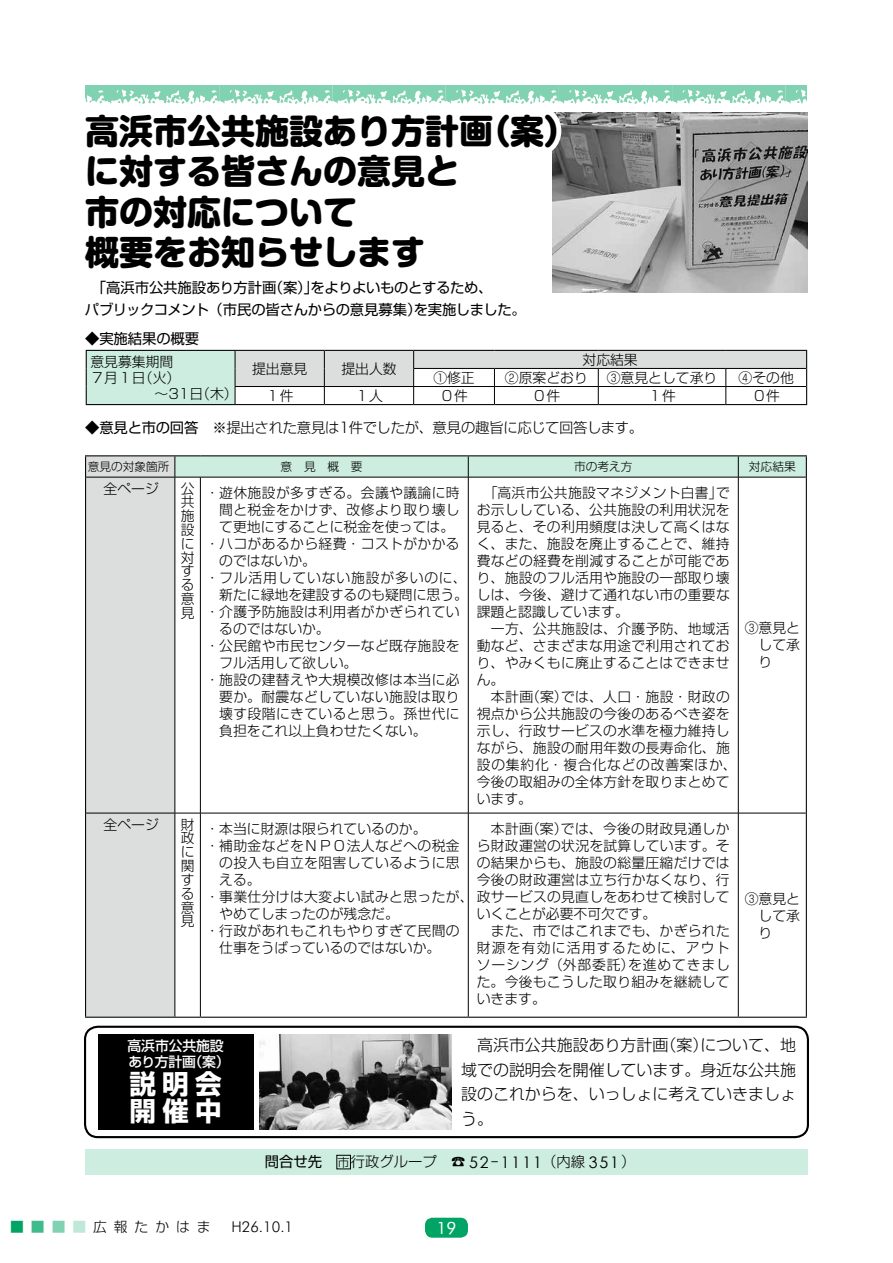
<style>
.page{position:relative;width:893px;height:1263px;background:#fff}
.page>*{position:absolute;margin:0;border:0;box-sizing:border-box;transform-origin:0 0}
.t1{font:800 34.05px/40.3px "Shin M Go Pr 6 N";color:#000}
.t2{font:700 26.55px/26.5px "Shin Go Pr 6 N";letter-spacing:.235em;color:#fff}
.t3{font:16.95px "Futura BT";color:#fff}
.t4{font:300 15.9px/24.5px "Shin Go Pr 6 N";color:#000;text-align:justify}
.t5{font:300 14.85px "Futura BT";color:#000}
.t6{font:14.4px/21.8px "Shin Go Pr 6 N";letter-spacing:-.02em;color:#000}
.t7{font:300 14.4px "Shin Go Pr 6 N";letter-spacing:-.02em;color:#000}
.t8{font:300 14.4px "Shin Go Pr 6 N";color:#000}
.t9{font:300 13.8px/17px "Shin Go Pr 6 N";letter-spacing:.02em;color:#000;text-align:justify}
.t10{font:300 13.8px "Shin Go Pr 6 N";color:#000}
.t11{font:300 13.8px "Shin Go Pr 6 N";letter-spacing:.06em;color:#000}
.t12{font:500 13.8px/15.9px "Shin Go Pr 6 N";letter-spacing:-.01em;color:#fff}
.t13{font:300 11.7px "Shin Go Pr 6 N";color:#000}
.s1{font-weight:400}
.s2{font-size:12.15px}
.s3{font-family:"Century Gothic";font-weight:400;font-size:15.9px}
.s4{font-size:15.9px}
.s5{font-family:"Shin Go Pr 6 N";font-size:13.8px;color:#00a464}
.s6{font-family:"Shin Go Pr 6 N";font-size:13.8px;color:#40bb8b}
.s7{font-family:"Shin Go Pr 6 N";font-size:13.8px;color:#80d2b2}
.s8{font-family:"Shin Go Pr 6 N";font-size:13.8px;color:#bfe8d8}
.s9{font-family:"Shin Go Pr 6 N";font-size:13.8px}
</style>
<div class="page">
<div style="left:425px;top:1218px;width:43px;height:20px;background:#00a464;border-radius:8px"></div>
<div style="left:85px;top:1149px;width:723px;height:26px;background:#ccede0"></div>
<div style="left:337px;top:1155px;width:14px;height:14px;border:1px solid #000"></div>
<div style="left:86px;top:456px;width:89px;height:561px;background:#dcdddd"></div>
<hr style="left:85px;top:455px;width:90px;height:1px;background:#000">
<svg style="left:85px;top:456px;width:1px;height:21px"></svg>
<hr style="left:85px;top:477px;width:1px;height:336px;background:#000">
<hr style="left:806px;top:477px;width:1px;height:336px;background:#000">
<hr style="left:85px;top:813px;width:1px;height:204px;background:#000">
<hr style="left:806px;top:813px;width:1px;height:204px;background:#000">
<hr style="left:85px;top:1017px;width:90px;height:1px;background:#000">
<svg style="left:175px;top:1017px;width:25px;height:1px"></svg>
<hr style="left:200px;top:1017px;width:268px;height:1px;background:#000">
<hr style="left:468px;top:1017px;width:270px;height:1px;background:#000">
<hr style="left:738px;top:1017px;width:69px;height:1px;background:#000">
<hr style="left:86px;top:477px;width:89px;height:1px;background:#000">
<svg style="left:175px;top:455px;width:632px;height:23px;background:#bedcd0"></svg>
<hr style="left:175px;top:477px;width:1px;height:336px;background:#000">
<hr style="left:200px;top:477px;width:268px;height:1px;background:#000">
<hr style="left:200px;top:477px;width:1px;height:336px;background:#000">
<hr style="left:468px;top:477px;width:270px;height:1px;background:#000">
<hr style="left:468px;top:477px;width:1px;height:336px;background:#000">
<hr style="left:738px;top:477px;width:68px;height:1px;background:#000">
<hr style="left:738px;top:477px;width:1px;height:336px;background:#000">
<hr style="left:86px;top:813px;width:89px;height:1px;background:#000">
<svg style="left:176px;top:813px;width:24px;height:1px"></svg>
<hr style="left:175px;top:813px;width:1px;height:204px;background:#000">
<hr style="left:200px;top:813px;width:268px;height:1px;background:#000">
<hr style="left:200px;top:813px;width:1px;height:204px;background:#000">
<hr style="left:468px;top:813px;width:270px;height:1px;background:#000">
<hr style="left:468px;top:813px;width:1px;height:204px;background:#000">
<hr style="left:738px;top:813px;width:68px;height:1px;background:#000">
<hr style="left:738px;top:813px;width:1px;height:204px;background:#000">
<hr style="left:86px;top:404px;width:149px;height:1px;background:#000">
<hr style="left:235px;top:404px;width:89px;height:1px;background:#000">
<hr style="left:324px;top:404px;width:90px;height:1px;background:#000">
<hr style="left:414px;top:404px;width:80px;height:1px;background:#000">
<hr style="left:494px;top:404px;width:104px;height:1px;background:#000">
<hr style="left:598px;top:404px;width:128px;height:1px;background:#000">
<hr style="left:726px;top:404px;width:81px;height:1px;background:#000">
<svg style="left:85px;top:85px;width:722px;height:319px"></svg>
<div style="left:84px;top:1026px;width:725px;height:112px;border:2px solid #000;border-radius:13px"></div>
<div style="left:98px;top:1034px;width:155px;height:95px;background:#000"></div>
<img style="left:260px;top:1034px;width:192px;height:95px">
<h1 class="t1" style="left:85px;top:109px;width:495px">高浜市公共施設あり方計画（案）に対する皆さんの意見と<br>市の対応について<br>概要をお知らせします</h1>
<p class="t6" style="left:85px;top:276px;width:442px">　「高浜市公共施設あり方計画（案）」をよりよいものとするため、<br>パブリックコメント（市民の皆さんからの意見募集）を実施しました。</p>
<p class="t6" style="left:85px;top:327px;width:116px">◆実施結果の概要</p>
<p class="t9" style="left:90px;top:352px;width:84px">意見募集期間</p>
<p class="t9" style="left:90px;top:368px;width:81px">7月1 日(火)</p>
<p class="t9" style="left:141px;top:384px;width:89px">　～31日(木)</p>
<p class="t9" style="left:252px;top:359px;width:57px">提出意見</p>
<p class="t9" style="left:341px;top:359px;width:57px">提出人数</p>
<p class="t9" style="left:582px;top:350px;width:57px">対応結果</p>
<p class="t9" style="left:433px;top:368px;width:43px">①修正</p>
<p class="t9" style="left:505px;top:368px;width:84px">②原案どおり</p>
<p class="t10" style="left:607px;top:366px;width:112px">③意見として承り</p>
<p class="t9" style="left:739px;top:368px;width:57px">④その他</p>
<p class="t9" style="left:266px;top:386px;width:29px">1 件</p>
<p class="t9" style="left:355px;top:386px;width:29px">1 人</p>
<p class="t9" style="left:440px;top:386px;width:29px">0 件</p>
<p class="t9" style="left:533px;top:386px;width:29px">0 件</p>
<p class="t9" style="left:648px;top:386px;width:29px">1 件</p>
<p class="t9" style="left:752px;top:386px;width:29px">0 件</p>
<p class="t7" style="left:85px;top:415px;width:560px"><span class="s1">◆意見と市の回答　</span>※提出された意見は1件でしたが、意見の趣旨に応じて回答します。</p>
<p class="t13" style="left:88px;top:457px;width:83px">意見の対象箇所</p>
<p class="t13" style="left:281px;top:457px;width:83px">意　見　概　要</p>
<p class="t13" style="left:574px;top:457px;width:60px">市の考え方</p>
<p class="t13" style="left:749px;top:457px;width:48px">対応結果</p>
<p class="t9" style="left:104px;top:479px;width:57px">全ページ</p>
<p class="t9" style="left:181px;top:480px;width:15px;line-height:13.8px">公共施設に対する意見</p>
<p class="t9" style="left:205px;top:483px;width:256px">・遊休施設が多すぎる。会議や議論に時</p>
<p class="t9" style="left:477px;top:483px;width:261px;text-align:left">　「高浜市公共施設マネジメント白書」でお示ししている、公共施設の利用状況を見ると、その利用頻度は決して高くはなく、また、施設を廃止することで、維持費などの経費を削減することが可能であり、施設のフル活用や施設の一部取り壊しは、今後、避けて通れない市の重要な課題と認識しています。<br>　一方、公共施設は、介護予防、地域活動など、さまざまな用途で利用されており、やみくもに廃止することはできません。<br>　本計画（案）では、人口・施設・財政の視点から公共施設の今後のあるべき姿を示し、行政サービスの水準を極力維持しながら、施設の耐用年数の長寿命化、施設の集約化・複合化などの改善案ほか、今後の取組みの全体方針を取りまとめています。</p>
<p class="t9" style="left:219px;top:500px;width:242px">間と税金をかけず、改修より取り壊し</p>
<p class="t10" style="left:219px;top:515px;width:236px">て更地にすることに税金を使っては。</p>
<p class="t9" style="left:205px;top:534px;width:256px">・ハコがあるから経費・コストがかかる</p>
<p class="t9" style="left:219px;top:551px;width:98px">のではないか。</p>
<p class="t11" style="left:205px;top:566px;width:263px">・フル活用していない施設が多いのに、</p>
<p class="t10" style="left:219px;top:583px;width:250px">新たに緑地を建設するのも疑問に思う。</p>
<p class="t9" style="left:205px;top:602px;width:256px">・介護予防施設は利用者がかぎられてい</p>
<p class="t10" style="left:219px;top:617px;width:112px">るのではないか。</p>
<p class="t9" style="left:205px;top:636px;width:256px">・公民館や市民センターなど既存施設を</p>
<p class="t10" style="left:219px;top:651px;width:140px">フル活用して欲しい。</p>
<p class="t9" style="left:205px;top:670px;width:256px">・施設の建替えや大規模改修は本当に必</p>
<p class="t9" style="left:219px;top:687px;width:242px">要か。耐震などしていない施設は取り</p>
<p class="t9" style="left:219px;top:704px;width:242px">壊す段階にきていると思う。孫世代に</p>
<p class="t10" style="left:219px;top:719px;width:209px">負担をこれ以上負わせたくない。</p>
<p class="t9" style="left:758px;top:618px;width:43px;text-indent:-14px">③意見として承り</p>
<p class="t9" style="left:104px;top:815px;width:57px">全ページ</p>
<p class="t9" style="left:181px;top:816px;width:15px;line-height:13.8px">財政に関する意見</p>
<p class="t10" style="left:205px;top:817px;width:223px">・本当に財源は限られているのか。</p>
<p class="t9" style="left:477px;top:819px;width:254px">　本計画（案）では、今後の財政見通しから財政運営の状況を試算しています。その結果からも、施設の総量圧縮だけでは今後の財政運営は立ち行かなくなり、行</p>
<p class="t9" style="left:477px;top:904px;width:255px;text-align:left">いくことが必要不可欠です。<br>　また、市ではこれまでも、かぎられた財源を有効に活用するために、アウトソーシング（外部委託）を進めてきました。今後もこうした取り組みを継続していきます。</p>
<p class="t9" style="left:205px;top:836px;width:256px">・補助金などをＮＰＯ法人などへの税金</p>
<p class="t9" style="left:219px;top:853px;width:242px">の投入も自立を阻害しているように思</p>
<p class="t9" style="left:219px;top:870px;width:43px">える。</p>
<p class="t9" style="left:205px;top:887px;width:526px">・事業仕分けは大変よい試みと思ったが、政サービスの見直しをあわせて検討して</p>
<p class="t10" style="left:219px;top:902px;width:181px">やめてしまったのが残念だ。</p>
<p class="t9" style="left:205px;top:921px;width:256px">・行政があれもこれもやりすぎて民間の</p>
<p class="t10" style="left:219px;top:936px;width:223px">仕事をうばっているのではないか。</p>
<p class="t9" style="left:758px;top:889px;width:43px;text-indent:-14px">③意見として承り</p>
<p class="t12" style="left:128px;top:1037px;width:104px">高浜市公共施設あり方計画（案）</p>
<h2 class="t2" style="left:129px;top:1070px;width:94px">説明会開催中</h2>
<p class="t4" style="left:461px;top:1032px;width:336px">　高浜市公共施設あり方計画（案）について、地域での説明会を開催しています。身近な公共施設のこれからを、いっしょに考えていきましょう。</p>
<p class="t8" style="left:265px;top:1150px;width:372px"><span class="s1">問合せ先</span> <span class="s2">市</span>行政グループ　☎ <span class="s3">52</span><span class="s4">-</span><span class="s3">1111</span>（内線 <span class="s3">351</span>）</p>
<p class="t5" style="left:10px;top:1218px;width:284px"><span class="s5">■</span><span class="s6">■</span><span class="s7">■</span><span class="s8">■</span><span class="s9">広報たかはま　</span>H26.10.1</p>
<p class="t3" style="left:436px;top:1217px;width:22px">19</p>
</div>
